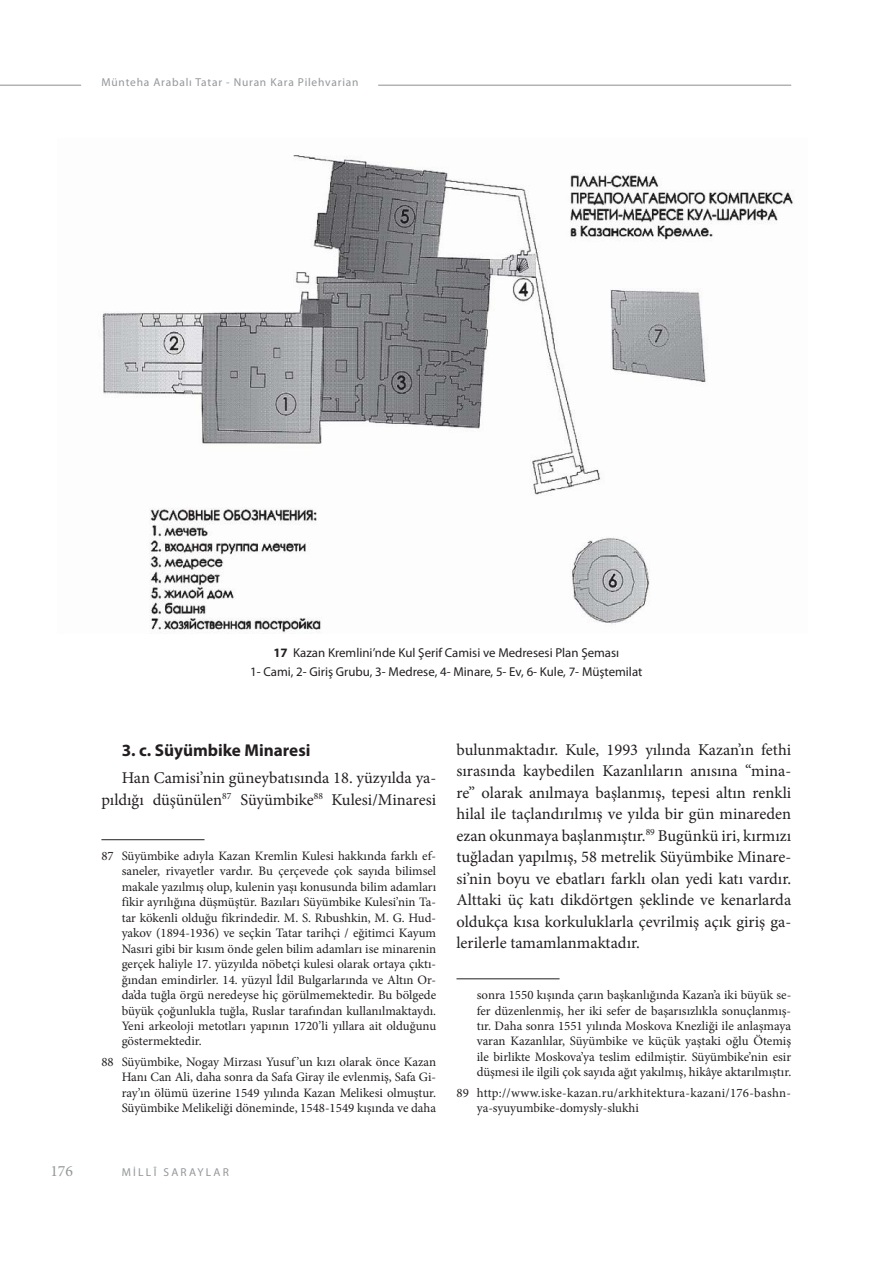
<style>
.page{position:relative;width:893px;height:1263px;background:#fff}
.page>*{position:absolute;margin:0;border:0;box-sizing:border-box;transform-origin:0 0}
.t1{font:700 17.1px "Myriad Pro";color:#231f20}
.t2{font:16.5px/21.5px "Minion Pro";color:#231f20;text-align:right}
.t3{font:15.75px "Minion Pro";color:#949698}
.t4{font:12.9px/15.5px "Minion Pro";color:#231f20;text-align:justify}
.t5{font:12.9px/18.6px "Myriad Pro";color:#231f20;text-align:center}
.t6{font:11.4px "Myriad Pro";letter-spacing:.07em;color:#949698}
.t7{font:11.4px "Myriad Pro";letter-spacing:.2em;color:#949698}
.s1{font-weight:700}
</style>
<div class="page">
<hr style="left:0;top:85px;width:81px;height:1px;background:#949698">
<hr style="left:378px;top:85px;width:413px;height:1px;background:#949698">
<hr style="left:101px;top:839px;width:103px;height:1px;background:#231f20">
<hr style="left:456px;top:978px;width:103px;height:1px;background:#231f20">
<img style="left:102px;top:155px;width:691px;height:478px">
<p class="t6" style="left:101px;top:78px;width:259px">Münteha Arabalı Tatar - Nuran Kara Pilehvarian</p>
<p class="t3" style="left:50px;top:1165px;width:24px">176</p>
<p class="t5" style="left:250px;top:645px;width:394px"><span class="s1">17</span> Kazan Kremlini’nde Kul Şerif Camisi ve Medresesi Plan Şeması<br>1- Cami, 2- Giriş Grubu, 3- Medrese, 4- Minare, 5- Ev, 6- Kule, 7- Müştemilat</p>
<h1 class="t1" style="left:122px;top:740px;width:190px">3. c. Süyümbike Minaresi</h1>
<p class="t2" style="left:101px;top:769px;width:336px">Han Camisi’nin güneybatısında 18. yüzyılda ya&shy;pıldığı düşünülen<sup>87</sup> Süyümbike<sup>88</sup> Kulesi/Minaresi</p>
<p class="t4" style="left:122px;top:849px;width:316px;text-indent:-20px">87 Süyümbike adıyla Kazan Kremlin Kulesi hakkında farklı ef&shy;saneler, rivayetler vardır. Bu çerçevede çok sayıda bilimsel makale yazılmış olup, kulenin yaşı konusunda bilim adamları fikir ayrılığına düşmüştür. Bazıları Süyümbike Kulesi’nin Ta&shy;tar kökenli olduğu fikrindedir. M. S. Rıbushkin, M. G. Hud&shy;yakov (1894-1936) ve seçkin Tatar tarihçi / eğitimci Kayum Nasıri gibi bir kısım önde gelen bilim adamları ise minarenin gerçek haliyle 17. yüzyılda nöbetçi kulesi olarak ortaya çıktı&shy;ğından emindirler. 14. yüzyıl İdil Bulgarlarında ve Altın Or&shy;da’da tuğla örgü neredeyse hiç görülmemektedir. Bu bölgede büyük çoğunlukla tuğla, Ruslar tarafından kullanılmaktaydı.<br>Yeni arkeoloji metotları yapının 1720’li yıllara ait olduğunu göstermektedir.</p>
<p class="t4" style="left:122px;top:1055px;width:316px;text-indent:-20px">88 Süyümbike, Nogay Mirzası Yusuf ’un kızı olarak önce Kazan Hanı Can Ali, daha sonra da Safa Giray ile evlenmiş, Safa Gi&shy;ray’ın ölümü üzerine 1549 yılında Kazan Melikesi olmuştur.<br>Süyümbike Melikeliği döneminde, 1548-1549 kışında ve daha</p>
<p class="t2" style="left:456px;top:740px;width:336px;text-align:justify">bulunmaktadır. Kule, 1993 yılında Kazan’ın fethi sırasında kaybedilen Kazanlıların anısına “mina&shy;re” olarak anılmaya başlanmış, tepesi altın renkli hilal ile taçlandırılmış ve yılda bir gün minareden ezan okunmaya başlanmıştır.<sup>89</sup> Bugünkü iri, kırmızı tuğladan yapılmış, 58 metrelik Süyümbike Minare&shy;si’nin boyu ve ebatları farklı olan yedi katı vardır.<br>Alttaki üç katı dikdörtgen şeklinde ve kenarlarda oldukça kısa korkuluklarla çevrilmiş açık giriş ga&shy;lerilerle tamamlanmaktadır.</p>
<p class="t4" style="left:477px;top:988px;width:316px">sonra 1550 kışında çarın başkanlığında Kazan’a iki büyük se&shy;fer düzenlenmiş, her iki sefer de başarısızlıkla sonuçlanmış&shy;tır. Daha sonra 1551 yılında Moskova Knezliği ile anlaşmaya varan Kazanlılar, Süyümbike ve küçük yaştaki oğlu Ötemiş ile birlikte Moskova’ya teslim edilmiştir. Süyümbike’nin esir düşmesi ile ilgili çok sayıda ağıt yakılmış, hikâye aktarılmıştır.</p>
<p class="t4" style="left:477px;top:1086px;width:316px;text-indent:-20px">89 http://www.iske-kazan.ru/arkhitektura-kazani/176-bashn&shy;ya-syuyumbike-domysly-slukhi</p>
<p class="t7" style="left:122px;top:1168px;width:109px">MİLLÎ SARAYLAR</p>
</div>
